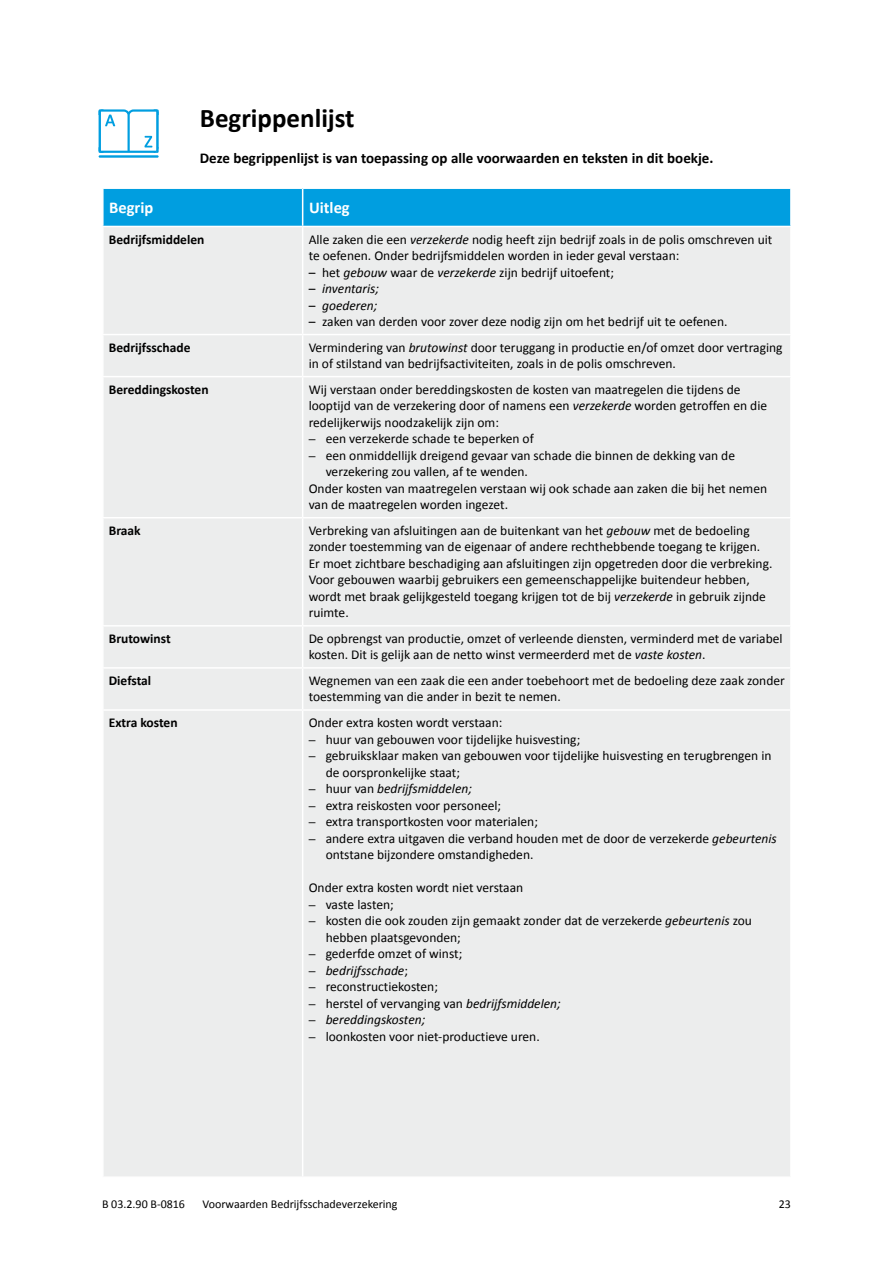
<style>
.page{position:relative;width:893px;height:1263px;background:#fff}
.page>*{position:absolute;margin:0;border:0;box-sizing:border-box;transform-origin:0 0}
.t1{font:700 27px "Calibri";color:#000}
.t2{font:700 16.5px "Calibri";color:#fff}
.t3{font:700 15px "Calibri";color:#000}
.t4{font:13.5px/16.5px "Calibri";color:#000}
.t5{font:italic 13.5px "Calibri";color:#000}
.t6{font:700 13.5px "Calibri";color:#000}
.t7{font:12px "Calibri";color:#000}
.s1{font-style:italic}
.s2{font-style:normal}
.s3{font-family:"Charter ITC Std"}
.s4{font-family:"Charter ITC Std";font-style:normal}
</style>
<div class="page">
<div style="left:104px;top:189px;width:686px;height:37px;background:#009ee0"></div>
<div style="left:104px;top:227px;width:686px;height:949px;background:#eceded"></div>
<hr style="left:302px;top:189px;width:1px;height:37px;background:#fff">
<hr style="left:102px;top:625px;width:201px;height:1px;background:#fff">
<hr style="left:303px;top:625px;width:489px;height:1px;background:#fff">
<hr style="left:102px;top:667px;width:201px;height:2px;background:#fff">
<hr style="left:303px;top:667px;width:489px;height:2px;background:#fff">
<hr style="left:102px;top:709px;width:201px;height:2px;background:#fff">
<hr style="left:303px;top:709px;width:489px;height:2px;background:#fff">
<hr style="left:102px;top:334px;width:201px;height:1px;background:#fff">
<hr style="left:102px;top:376px;width:201px;height:1px;background:#fff">
<hr style="left:102px;top:517px;width:201px;height:1px;background:#fff">
<hr style="left:303px;top:376px;width:489px;height:1px;background:#fff">
<hr style="left:303px;top:517px;width:489px;height:1px;background:#fff">
<hr style="left:302px;top:227px;width:1px;height:107px;background:#fff">
<hr style="left:303px;top:334px;width:489px;height:1px;background:#fff">
<hr style="left:302px;top:335px;width:1px;height:41px;background:#fff">
<hr style="left:302px;top:377px;width:1px;height:140px;background:#fff">
<hr style="left:302px;top:518px;width:1px;height:107px;background:#fff">
<hr style="left:302px;top:626px;width:1px;height:41px;background:#fff">
<hr style="left:302px;top:669px;width:1px;height:40px;background:#fff">
<hr style="left:302px;top:711px;width:1px;height:465px;background:#fff">
<hr style="left:99px;top:155px;width:60px;height:3px;background:#009ee0">
<svg style="left:99px;top:109px;width:60px;height:44px"></svg>
<h1 class="t1" style="left:200px;top:102px;width:156px">Begrippenlijst</h1>
<p class="t3" style="left:200px;top:149px;width:515px">Deze begrippenlijst is van toepassing op alle voorwaarden en teksten in dit boekje.</p>
<p class="t2" style="left:109px;top:197px;width:46px">Begrip</p>
<p class="t2" style="left:309px;top:197px;width:42px">Uitleg</p>
<p class="t6" style="left:109px;top:231px;width:97px">Bedrijfsmiddelen</p>
<p class="t4" style="left:309px;top:230px;width:465px">Alle zaken die een <span class="s1">verzekerde</span> nodig heeft zijn bedrijf zoals in de polis omschreven uit te oefenen. Onder bedrijfsmiddelen worden in ieder geval verstaan:</p>
<p class="t4" style="left:309px;top:263px;width:307px">– het <span class="s1">gebouw</span> waar de <span class="s1">verzekerde</span> zijn bedrijf uitoefent;</p>
<p class="t5" style="left:309px;top:280px;width:72px"><span class="s2">–</span> inventaris;</p>
<p class="t5" style="left:309px;top:297px;width:70px"><span class="s2">–</span> goederen;</p>
<p class="t4" style="left:309px;top:313px;width:420px">– zaken van derden voor zover deze nodig zijn om het bedrijf uit te oefenen.</p>
<p class="t6" style="left:109px;top:339px;width:83px">Bedrijfsschade</p>
<p class="t4" style="left:309px;top:338px;width:475px">Vermindering van <span class="s1">brutowinst</span> door teruggang in productie en/of omzet door vertraging in of stilstand van bedrijfsactiviteiten, zoals in de polis omschreven.</p>
<p class="t6" style="left:109px;top:381px;width:101px">Bereddingskosten</p>
<p class="t4" style="left:309px;top:380px;width:460px">Wij verstaan onder bereddingskosten de kosten van maatregelen die tijdens de looptijd van de verzekering door of namens een <span class="s1">verzekerde</span> worden getroffen en die redelijkerwijs noodzakelijk zijn om:</p>
<p class="t4" style="left:309px;top:430px;width:227px"><span class="s3">–</span> een verzekerde schade te beperken of</p>
<p class="t4" style="left:309px;top:446px;width:428px"><span class="s3">–</span> een onmiddellijk dreigend gevaar van schade die binnen de dekking van de</p>
<p class="t4" style="left:326px;top:463px;width:204px">verzekering zou vallen, af te wenden.</p>
<p class="t4" style="left:309px;top:479px;width:460px">Onder kosten van maatregelen verstaan wij ook schade aan zaken die bij het nemen</p>
<p class="t4" style="left:309px;top:496px;width:201px">van de maatregelen worden ingezet.</p>
<p class="t6" style="left:109px;top:522px;width:33px">Braak</p>
<p class="t4" style="left:309px;top:521px;width:465px">Verbreking van afsluitingen aan de buitenkant van het <span class="s1">gebouw</span> met de bedoeling zonder toestemming van de eigenaar of andere rechthebbende toegang te krijgen.<br>Er moet zichtbare beschadiging aan afsluitingen zijn opgetreden door die verbreking.<br>Voor gebouwen waarbij gebruikers een gemeenschappelijke buitendeur hebben, wordt met braak gelijkgesteld toegang krijgen tot de bij <span class="s1">verzekerde</span> in gebruik zijnde ruimte.</p>
<p class="t6" style="left:109px;top:630px;width:63px">Brutowinst</p>
<p class="t4" style="left:309px;top:629px;width:475px">De opbrengst van productie, omzet of verleende diensten, verminderd met de variabel kosten. Dit is gelijk aan de netto winst vermeerderd met de <span class="s1">vaste kosten</span>.</p>
<p class="t6" style="left:109px;top:672px;width:44px">Diefstal</p>
<p class="t4" style="left:309px;top:671px;width:478px">Wegnemen van een zaak die een ander toebehoort met de bedoeling deze zaak zonder toestemming van die ander in bezit te nemen.</p>
<p class="t6" style="left:109px;top:714px;width:70px">Extra kosten</p>
<p class="t4" style="left:309px;top:714px;width:195px">Onder extra kosten wordt verstaan:</p>
<p class="t4" style="left:309px;top:730px;width:273px"><span class="s3">–</span> huur van gebouwen voor tijdelijke huisvesting;</p>
<p class="t4" style="left:326px;top:747px;width:447px;text-indent:-17px"><span class="s3">–</span> gebruiksklaar maken van gebouwen voor tijdelijke huisvesting en terugbrengen in de oorspronkelijke staat;</p>
<p class="t5" style="left:309px;top:780px;width:165px"><span class="s4">–</span> <span class="s2">huur van</span> bedrijfsmiddelen;</p>
<p class="t4" style="left:309px;top:796px;width:194px"><span class="s3">–</span> extra reiskosten voor personeel;</p>
<p class="t4" style="left:309px;top:813px;width:231px"><span class="s3">–</span> extra transportkosten voor materialen;</p>
<p class="t4" style="left:326px;top:829px;width:453px;text-indent:-17px"><span class="s3">–</span> andere extra uitgaven die verband houden met de door de verzekerde <span class="s1">gebeurtenis </span>ontstane bijzondere omstandigheden.</p>
<p class="t4" style="left:309px;top:879px;width:216px">Onder extra kosten wordt niet verstaan</p>
<p class="t4" style="left:309px;top:895px;width:87px"><span class="s3">–</span> vaste lasten;</p>
<p class="t4" style="left:326px;top:912px;width:428px;text-indent:-17px"><span class="s3">–</span> kosten die ook zouden zijn gemaakt zonder dat de verzekerde <span class="s1">gebeurtenis</span> zou hebben plaatsgevonden;</p>
<p class="t4" style="left:309px;top:945px;width:155px"><span class="s3">–</span> gederfde omzet of winst;</p>
<p class="t5" style="left:309px;top:962px;width:101px"><span class="s4">–</span> bedrijfsschade<span class="s2">;</span></p>
<p class="t4" style="left:309px;top:978px;width:131px"><span class="s3">–</span> reconstructiekosten;</p>
<p class="t4" style="left:309px;top:994px;width:254px"><span class="s3">–</span> herstel of vervanging van <span class="s1">bedrijfsmiddelen;</span></p>
<p class="t5" style="left:309px;top:1011px;width:118px"><span class="s4">–</span> bereddingskosten;</p>
<p class="t4" style="left:309px;top:1027px;width:233px"><span class="s3">–</span> loonkosten voor niet-productieve uren.</p>
<p class="t7" style="left:102px;top:1196px;width:84px">B 03.2.90 B-0816</p>
<p class="t7" style="left:202px;top:1196px;width:197px">Voorwaarden Bedrijfsschadeverzekering</p>
<p class="t7" style="left:779px;top:1196px;width:14px">23</p>
</div>
